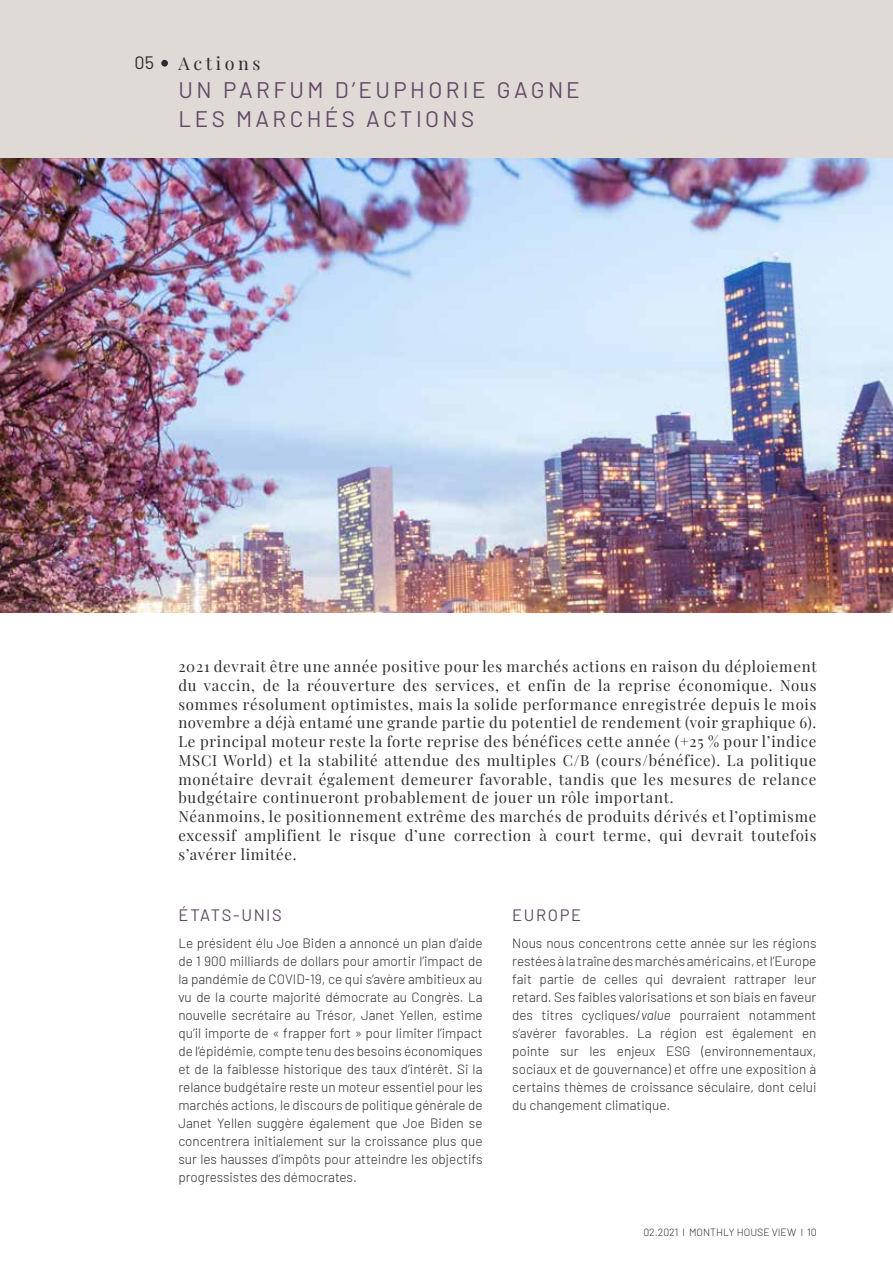
<style>
.page{position:relative;width:893px;height:1263px;background:#fff}
.page>*{position:absolute;margin:0;border:0;box-sizing:border-box;transform-origin:0 0}
.t1{font:22.5px/28.5px "Barlow";letter-spacing:.15em;color:#624865}
.t2{font:18px "Playfair Display";letter-spacing:.2em;color:#2a2c30}
.t3{font:18px "Barlow";color:#2a2c30}
.t4{font:16.5px "Barlow";letter-spacing:.095em;color:#624865}
.t5{font:15px/18.8px "Playfair Display";letter-spacing:.05em;color:#2a2c30}
.t6{font:300 13.5px/18px "Barlow";color:#2a2c30;text-align:justify}
.t7{font:300 10.5px "Barlow";color:#2a2c30}
.s1{font-style:italic}
</style>
<div class="page">
<img style="left:0;top:157px;width:893px;height:455px">
<div style="left:0;top:0;width:893px;height:157px;background:#dfdad5"></div>
<div style="left:161px;top:60px;width:7px;height:7px;background:#2a2c30;border-radius:50%"></div>
<h2 class="t3" style="left:135px;top:50px;width:21px">05</h2>
<h2 class="t2" style="left:179px;top:49px;width:83px">Actions</h2>
<h1 class="t1" style="left:179px;top:74px;width:403px">UN PARFUM D’EUPHORIE GAGNE<br>LES MARCHÉS ACTIONS</h1>
<p class="t5" style="left:178px;top:656px;width:640px">2021 devrait être une année positive pour les marchés actions en raison du déploiement du vaccin, de la réouverture des services, et enfin de la reprise économique. Nous sommes résolument optimistes, mais la solide performance enregistrée depuis le mois novembre a déjà entamé une grande partie du potentiel de rendement (voir graphique 6).<br>Le principal moteur reste la forte reprise des bénéfices cette année (+25 % pour l’indice MSCI World) et la stabilité attendue des multiples C/B (cours/bénéfice). La politique monétaire devrait également demeurer favorable, tandis que les mesures de relance budgétaire continueront probablement de jouer un rôle important.<br>Néanmoins, le positionnement extrême des marchés de produits dérivés et l’optimisme excessif amplifient le risque d’une correction à court terme, qui devrait toutefois s’avérer limitée.</p>
<p class="t4" style="left:178px;top:903px;width:105px">ÉTATS-UNIS</p>
<p class="t6" style="left:178px;top:933px;width:306px">Le président élu Joe Biden a annoncé un plan d’aide de 1 900 milliards de dollars pour amortir l’impact de la pandémie de COVID-19, ce qui s’avère ambitieux au vu de la courte majorité démocrate au Congrès. La nouvelle secrétaire au Trésor, Janet Yellen, estime qu’il importe de « frapper fort » pour limiter l’impact de l’épidémie, compte tenu des besoins économiques et de la faiblesse historique des taux d’intérêt. Si la relance budgétaire reste un moteur essentiel pour les marchés actions, le discours de politique générale de Janet Yellen suggère également que Joe Biden se concentrera initialement sur la croissance plus que sur les hausses d’impôts pour atteindre les objectifs progressistes des démocrates.</p>
<p class="t4" style="left:512px;top:903px;width:70px">EUROPE</p>
<p class="t6" style="left:512px;top:933px;width:306px">Nous nous concentrons cette année sur les régions restées à la traîne des marchés américains, et l’Europe fait partie de celles qui devraient rattraper leur retard. Ses faibles valorisations et son biais en faveur des titres cycliques/<span class="s1">value</span> pourraient notamment s’avérer favorables. La région est également en pointe sur les enjeux ESG (environnementaux, sociaux et de gouvernance) et offre une exposition à certains thèmes de croissance séculaire, dont celui du changement climatique.</p>
<p class="t7" style="left:643px;top:1225px;width:175px">02.2021 l MONTHLY HOUSE VIEW l 10</p>
</div>
